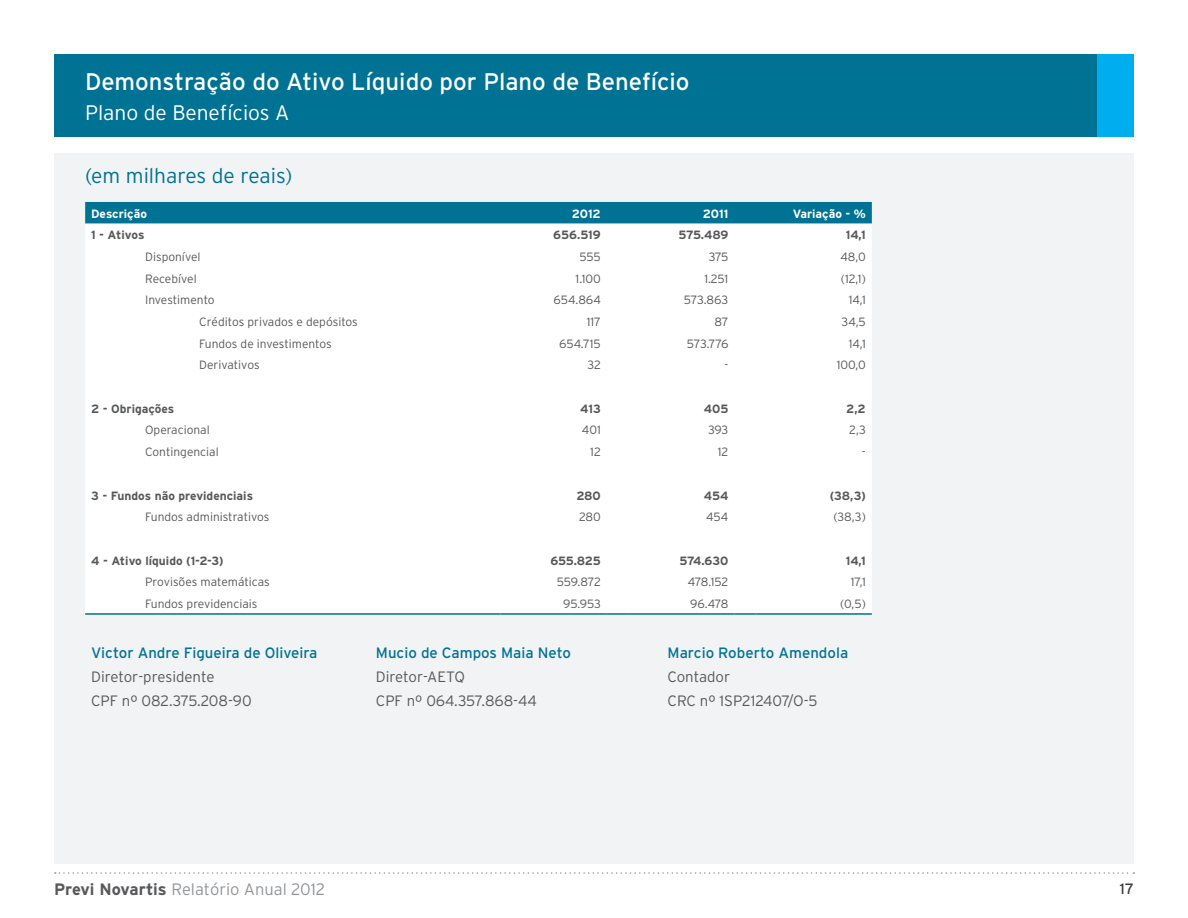
<style>
.page{position:relative;width:1188px;height:918px;background:#fff}
.page>*{position:absolute;margin:0;border:0;box-sizing:border-box;transform-origin:0 0}
.t1{font:24px "Interstate";color:#fff}
.t2{font:300 21px "Interstate";color:#007293}
.t3{font:300 21px "Interstate";color:#fff}
.t4{font:300 16.5px "Interstate";color:#939598}
.t5{font:300 15px "Interstate";color:#57585a}
.t6{font:15px "Interstate";color:#007293}
.t7{font:15px "Interstate";color:#3e3e3f}
.t8{font:300 12px "Interstate";color:#57585a}
.t9{font:700 12px "Interstate";color:#57585a}
.t10{font:700 12px "Interstate";color:#fff}
.s1{font-weight:700;color:#57585a}
</style>
<div class="page">
<svg style="left:55px;top:872px;width:1079px;height:2px"></svg>
<div style="left:54px;top:153px;width:1080px;height:711px;background:#f2f3f4"></div>
<div style="left:54px;top:54px;width:1044px;height:83px;background:#007293"></div>
<div style="left:1098px;top:54px;width:36px;height:83px;background:#00aeef"></div>
<div style="left:85px;top:202px;width:787px;height:22px;background:#007293"></div>
<div style="left:86px;top:224px;width:786px;height:389px;background:#fff"></div>
<hr style="left:85px;top:613px;width:416px;height:2px;background:#007293">
<hr style="left:501px;top:613px;width:106px;height:2px;background:#007293">
<hr style="left:607px;top:613px;width:21px;height:2px;background:#007293">
<hr style="left:628px;top:613px;width:106px;height:2px;background:#007293">
<hr style="left:734px;top:613px;width:22px;height:2px;background:#007293">
<hr style="left:756px;top:613px;width:116px;height:2px;background:#007293">
<h1 class="t1" style="left:85px;top:68px;width:606px">Demonstração do Ativo Líquido por Plano de Benefício</h1>
<h2 class="t3" style="left:85px;top:101px;width:206px">Plano de Benefícios A</h2>
<h2 class="t2" style="left:85px;top:164px;width:209px">(em milhares de reais)</h2>
<p class="t10" style="left:91px;top:207px;width:57px">Descrição</p>
<p class="t10" style="left:572px;top:207px;width:31px">2012</p>
<p class="t10" style="left:703px;top:207px;width:27px">2011</p>
<p class="t10" style="left:793px;top:207px;width:75px">Variação - %</p>
<p class="t9" style="left:91px;top:228px;width:55px">1 - Ativos</p>
<p class="t9" style="left:553px;top:228px;width:49px">656.519</p>
<p class="t9" style="left:678px;top:228px;width:51px">575.489</p>
<p class="t9" style="left:846px;top:228px;width:22px">14,1</p>
<p class="t8" style="left:145px;top:250px;width:57px">Disponível</p>
<p class="t8" style="left:580px;top:250px;width:23px">555</p>
<p class="t8" style="left:709px;top:250px;width:21px">375</p>
<p class="t8" style="left:841px;top:250px;width:27px">48,0</p>
<p class="t8" style="left:145px;top:272px;width:53px">Recebível</p>
<p class="t8" style="left:576px;top:272px;width:27px">1.100</p>
<p class="t8" style="left:704px;top:272px;width:26px">1.251</p>
<p class="t8" style="left:841px;top:272px;width:27px">(12,1)</p>
<p class="t8" style="left:145px;top:293px;width:71px">Investimento</p>
<p class="t8" style="left:554px;top:293px;width:49px">654.864</p>
<p class="t8" style="left:684px;top:293px;width:46px">573.863</p>
<p class="t8" style="left:849px;top:293px;width:19px">14,1</p>
<p class="t8" style="left:199px;top:315px;width:160px">Créditos privados e depósitos</p>
<p class="t8" style="left:587px;top:315px;width:16px">117</p>
<p class="t8" style="left:714px;top:315px;width:16px">87</p>
<p class="t8" style="left:842px;top:315px;width:26px">34,5</p>
<p class="t8" style="left:199px;top:337px;width:134px">Fundos de investimentos</p>
<p class="t8" style="left:559px;top:337px;width:43px">654.715</p>
<p class="t8" style="left:687px;top:337px;width:43px">573.776</p>
<p class="t8" style="left:849px;top:337px;width:19px">14,1</p>
<p class="t8" style="left:199px;top:358px;width:62px">Derivativos</p>
<p class="t8" style="left:588px;top:358px;width:15px">32</p>
<p class="t8" style="left:725px;top:358px;width:5px">-</p>
<p class="t8" style="left:837px;top:358px;width:31px">100,0</p>
<p class="t9" style="left:91px;top:402px;width:85px">2 - Obrigações</p>
<p class="t9" style="left:580px;top:402px;width:22px">413</p>
<p class="t9" style="left:704px;top:402px;width:26px">405</p>
<p class="t9" style="left:846px;top:402px;width:21px">2,2</p>
<p class="t8" style="left:145px;top:424px;width:66px">Operacional</p>
<p class="t8" style="left:582px;top:424px;width:20px">401</p>
<p class="t8" style="left:708px;top:424px;width:22px">393</p>
<p class="t8" style="left:849px;top:424px;width:18px">2,3</p>
<p class="t8" style="left:145px;top:445px;width:75px">Contingencial</p>
<p class="t8" style="left:590px;top:445px;width:12px">12</p>
<p class="t8" style="left:718px;top:445px;width:12px">12</p>
<p class="t8" style="left:862px;top:445px;width:5px">-</p>
<p class="t9" style="left:91px;top:489px;width:163px">3 - Fundos não previdenciais</p>
<p class="t9" style="left:576px;top:489px;width:26px">280</p>
<p class="t9" style="left:704px;top:489px;width:26px">454</p>
<p class="t9" style="left:830px;top:489px;width:38px">(38,3)</p>
<p class="t8" style="left:145px;top:510px;width:126px">Fundos administrativos</p>
<p class="t8" style="left:579px;top:510px;width:23px">280</p>
<p class="t8" style="left:706px;top:510px;width:24px">454</p>
<p class="t8" style="left:833px;top:510px;width:34px">(38,3)</p>
<p class="t9" style="left:91px;top:554px;width:134px">4 - Ativo líquido (1-2-3)</p>
<p class="t9" style="left:550px;top:554px;width:52px">655.825</p>
<p class="t9" style="left:679px;top:554px;width:51px">574.630</p>
<p class="t9" style="left:846px;top:554px;width:22px">14,1</p>
<p class="t8" style="left:145px;top:575px;width:126px">Provisões matemáticas</p>
<p class="t8" style="left:557px;top:575px;width:45px">559.872</p>
<p class="t8" style="left:688px;top:575px;width:42px">478.152</p>
<p class="t8" style="left:851px;top:575px;width:16px">17,1</p>
<p class="t8" style="left:145px;top:597px;width:114px">Fundos previdenciais</p>
<p class="t8" style="left:563px;top:597px;width:39px">95.953</p>
<p class="t8" style="left:690px;top:597px;width:40px">96.478</p>
<p class="t8" style="left:840px;top:597px;width:27px">(0,5)</p>
<p class="t6" style="left:91px;top:644px;width:228px">Victor Andre Figueira de Oliveira</p>
<p class="t6" style="left:376px;top:644px;width:197px">Mucio de Campos Maia Neto</p>
<p class="t6" style="left:668px;top:644px;width:182px">Marcio Roberto Amendola</p>
<p class="t5" style="left:91px;top:668px;width:125px">Diretor-presidente</p>
<p class="t5" style="left:376px;top:668px;width:91px">Diretor-AETQ</p>
<p class="t5" style="left:668px;top:668px;width:64px">Contador</p>
<p class="t5" style="left:91px;top:692px;width:162px">CPF nº 082.375.208-90</p>
<p class="t5" style="left:376px;top:692px;width:162px">CPF nº 064.357.868-44</p>
<p class="t5" style="left:668px;top:692px;width:152px">CRC nº 1SP212407/O-5</p>
<h3 class="t4" style="left:54px;top:880px;width:273px"><span class="s1">Previ Novartis</span> Relatório Anual 2012</h3>
<p class="t7" style="left:1120px;top:881px;width:16px">17</p>
</div>
